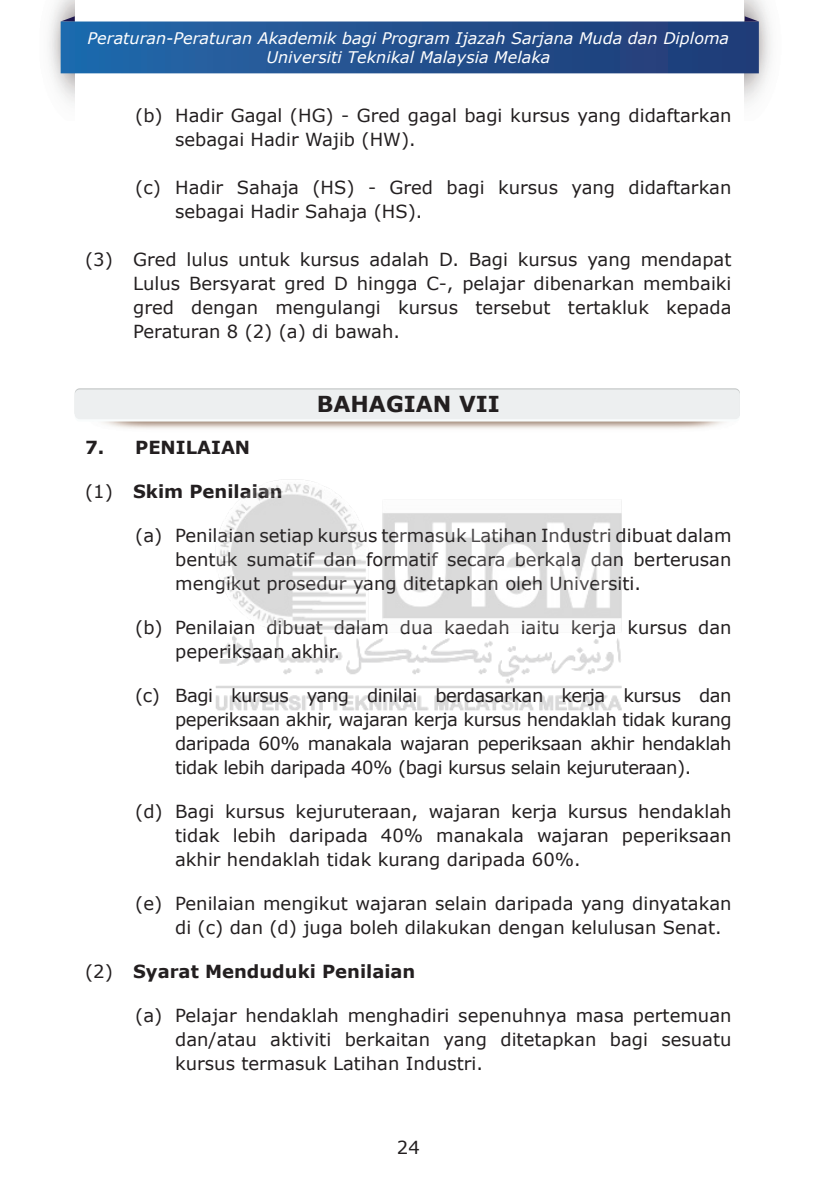
<style>
.page{position:relative;width:840px;height:1192px;background:#fff}
.page>*{position:absolute;margin:0;border:0;box-sizing:border-box;transform-origin:0 0}
.t1{font:700 22px "Verdana";color:#231f20}
.t2{font:18px/24px "Verdana";color:#231f20;text-align:justify}
.t3{font:700 18px "Verdana";color:#231f20}
.t4{font:italic 16px/19.2px "Verdana";color:#fff;text-align:center}
.s1{font-weight:400}
</style>
<div class="page">
<img style="left:49px;top:0;width:26px;height:103px">
<svg style="left:61px;top:16px;width:698px;height:57px;background:#366199"></svg>
<div style="left:75px;top:392px;width:665px;height:29px;background:#f9fcfc;border-radius:5px"></div>
<svg style="left:75px;top:388px;width:665px;height:30px"></svg>
<div style="left:75px;top:389px;width:665px;height:30px;background:#edeff0;border-radius:5px"></div>
<img style="left:215px;top:479px;width:407px;height:232px">
<p class="t4" style="left:88px;top:28px;width:643px">Peraturan-Peraturan Akademik bagi Program Ijazah Sarjana Muda dan Diploma<br>Universiti Teknikal Malaysia Melaka</p>
<p class="t2" style="left:175px;top:103px;width:558px;text-indent:-40px">(b) Hadir Gagal (HG) - Gred gagal bagi kursus yang didaftarkan sebagai Hadir Wajib (HW).</p>
<p class="t2" style="left:175px;top:175px;width:558px;text-indent:-40px">(c) Hadir Sahaja (HS) - Gred bagi kursus yang didaftarkan sebagai Hadir Sahaja (HS).</p>
<p class="t2" style="left:133px;top:247px;width:600px;text-indent:-48px">(3) Gred lulus untuk kursus adalah D. Bagi kursus yang mendapat Lulus Bersyarat gred D hingga C-, pelajar dibenarkan membaiki gred dengan mengulangi kursus tersebut tertakluk kepada Peraturan 8 (2) (a) di bawah.</p>
<p class="t1" style="left:317px;top:388px;width:185px">BAHAGIAN VII</p>
<p class="t3" style="left:85px;top:434px;width:167px">7. PENILAIAN</p>
<p class="t3" style="left:85px;top:478px;width:199px"><span class="s1">(1)</span> Skim Penilaian</p>
<p class="t2" style="left:175px;top:523px;width:558px;text-indent:-40px">(a) Penilaian setiap kursus termasuk Latihan Industri dibuat dalam bentuk sumatif dan formatif secara berkala dan berterusan mengikut prosedur yang ditetapkan oleh Universiti.</p>
<p class="t2" style="left:175px;top:615px;width:558px;text-indent:-40px">(b) Penilaian dibuat dalam dua kaedah iaitu kerja kursus dan peperiksaan akhir.</p>
<p class="t2" style="left:175px;top:683px;width:558px;text-indent:-40px">(c) Bagi kursus yang dinilai berdasarkan kerja kursus dan peperiksaan akhir, wajaran kerja kursus hendaklah tidak kurang daripada 60% manakala wajaran peperiksaan akhir hendaklah tidak lebih daripada 40% (bagi kursus selain kejuruteraan).</p>
<p class="t2" style="left:175px;top:799px;width:558px;text-indent:-40px">(d) Bagi kursus kejuruteraan, wajaran kerja kursus hendaklah tidak lebih daripada 40% manakala wajaran peperiksaan akhir hendaklah tidak kurang daripada 60%.</p>
<p class="t2" style="left:175px;top:891px;width:558px;text-indent:-40px">(e) Penilaian mengikut wajaran selain daripada yang dinyatakan di (c) dan (d) juga boleh dilakukan dengan kelulusan Senat.</p>
<p class="t3" style="left:85px;top:958px;width:332px"><span class="s1">(2)</span> Syarat Menduduki Penilaian</p>
<p class="t2" style="left:175px;top:1003px;width:558px;text-indent:-40px">(a) Pelajar hendaklah menghadiri sepenuhnya masa pertemuan dan/atau aktiviti berkaitan yang ditetapkan bagi sesuatu kursus termasuk Latihan Industri.</p>
<p class="t2" style="left:397px;top:1135px;width:24px">24</p>
</div>
